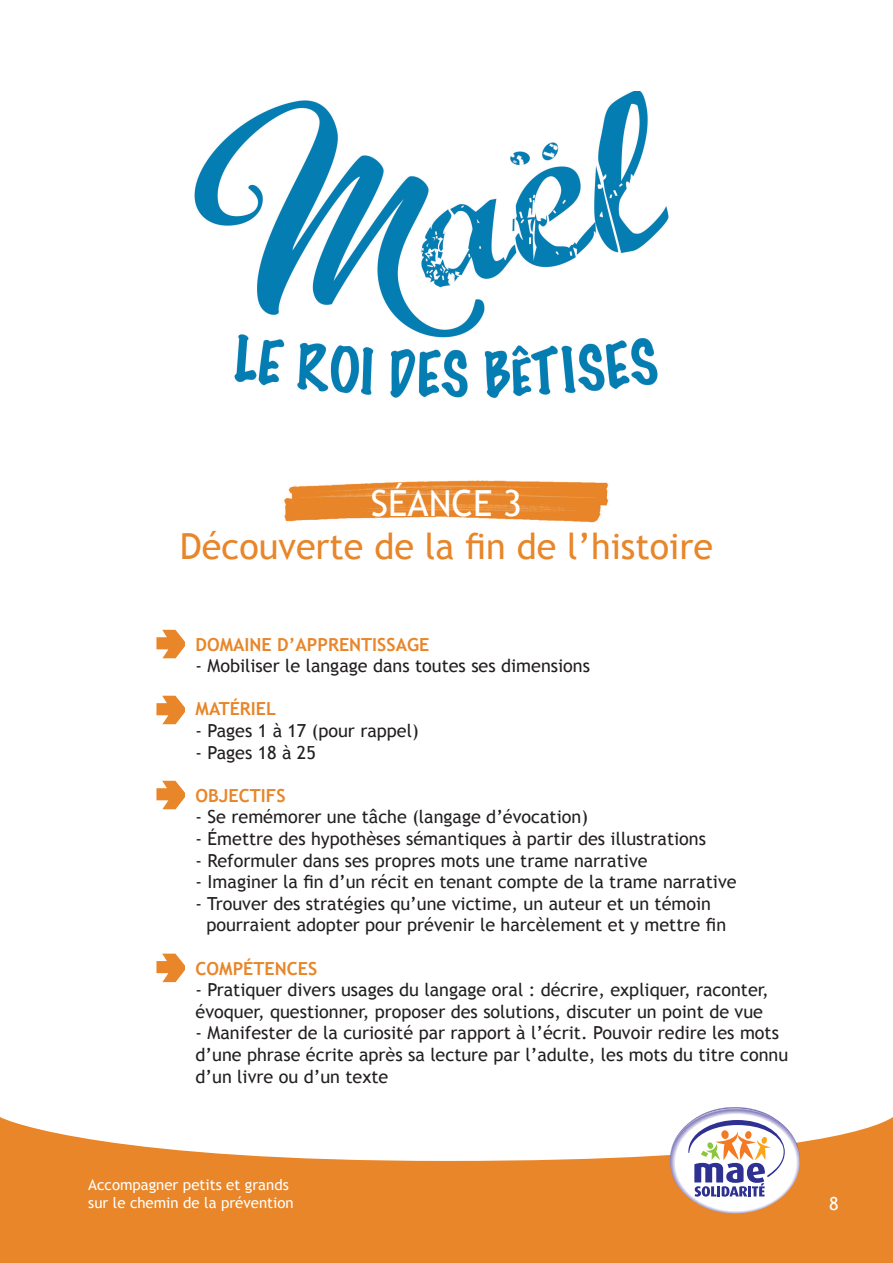
<style>
.page{position:relative;width:893px;height:1263px;background:#fff}
.page>*{position:absolute;margin:0;border:0;box-sizing:border-box;transform-origin:0 0}
.t1{font:36px "Trebuchet MS";color:#e88629}
.t2{font:36px "Trebuchet MS";color:#fff}
.t3{font:18px/21.6px "Trebuchet MS";color:#231f20}
.t4{font:700 18px "Trebuchet MS";color:#e88629}
.t5{font:18px "Trebuchet MS";color:#fff}
.t6{font:15px/18px "Trebuchet MS";color:#fff}
</style>
<div class="page">
<svg style="left:0;top:1116px;width:893px;height:147px;fill:#e88629"></svg>
<svg style="left:670px;top:1107px;width:130px;height:106px"></svg>
<img style="left:284px;top:480px;width:325px;height:43px">
<svg style="left:156px;top:630px;width:29px;height:28px"></svg>
<svg style="left:156px;top:696px;width:29px;height:28px"></svg>
<svg style="left:156px;top:781px;width:29px;height:28px"></svg>
<svg style="left:156px;top:954px;width:29px;height:28px"></svg>
<img style="left:194px;top:91px;width:475px;height:307px">
<h1 class="t2" style="left:371px;top:482px;width:153px">SÉANCE 3</h1>
<h1 class="t1" style="left:180px;top:525px;width:535px">Découverte de la fin de l’histoire</h1>
<p class="t4" style="left:196px;top:633px;width:235px">DOMAINE D’APPRENTISSAGE</p>
<p class="t3" style="left:196px;top:655px;width:396px">- Mobiliser le langage dans toutes ses dimensions</p>
<p class="t4" style="left:196px;top:698px;width:82px">MATÉRIEL</p>
<p class="t3" style="left:196px;top:720px;width:225px">- Pages 1 à 17 (pour rappel)</p>
<p class="t3" style="left:196px;top:742px;width:122px">- Pages 18 à 25</p>
<p class="t4" style="left:196px;top:784px;width:91px">OBJECTIFS</p>
<p class="t3" style="left:196px;top:806px;width:394px">- Se remémorer une tâche (langage d’évocation)</p>
<p class="t3" style="left:196px;top:828px;width:512px">- Émettre des hypothèses sémantiques à partir des illustrations</p>
<p class="t3" style="left:196px;top:850px;width:453px">- Reformuler dans ses propres mots une trame narrative</p>
<p class="t3" style="left:196px;top:871px;width:542px">- Imaginer la fin d’un récit en tenant compte de la trame narrative</p>
<p class="t3" style="left:206px;top:893px;width:521px;text-indent:-11px">- Trouver des stratégies qu’une victime, un auteur et un témoin pourraient adopter pour prévenir le harcèlement et y mettre fin</p>
<p class="t4" style="left:196px;top:957px;width:123px">COMPÉTENCES</p>
<p class="t3" style="left:196px;top:979px;width:575px">- Pratiquer divers usages du langage oral : décrire, expliquer, raconter, évoquer, questionner, proposer des solutions, discuter un point de vue</p>
<p class="t3" style="left:196px;top:1022px;width:594px">- Manifester de la curiosité par rapport à l’écrit. Pouvoir redire les mots d’une phrase écrite après sa lecture par l’adulte, les mots du titre connu d’un livre ou d’un texte</p>
<p class="t6" style="left:88px;top:1176px;width:207px">Accompagner petits et grands sur le chemin de la prévention</p>
<p class="t5" style="left:829px;top:1192px;width:11px">8</p>
</div>
